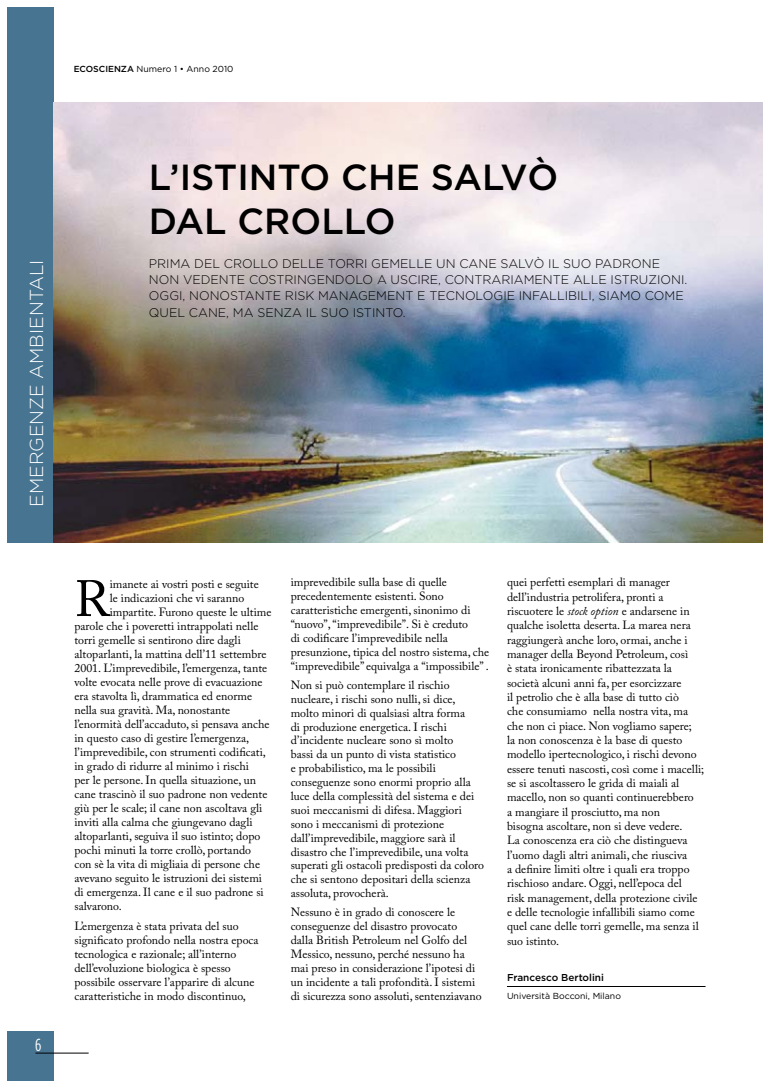
<style>
.page{position:relative;width:780px;height:1088px;background:#fff}
.page>*{position:absolute;margin:0;border:0;box-sizing:border-box;transform-origin:0 0}
.t1{font:50.5px "Adobe Caslon Pro";color:#000}
.t2{font:500 36.25px/43.8px "Gotham";color:#000}
.t3{font:300 18.75px "Gotham";color:#fff}
.t4{font:17.5px "Gotham Condensed";color:#fff}
.t5{font:300 12.5px/16.2px "Gotham";color:#000}
.t6{font:11.88px/13.9px "Adobe Caslon Pro";color:#000}
.t7{font:500 10px "Gotham";color:#000}
.t8{font:8.75px "Gotham";color:#000}
.s1{font-weight:500}
.s2{font-style:italic}
</style>
<div class="page">
<div style="left:7px;top:1031px;width:46px;height:50px;background:#467491"></div>
<hr style="left:35px;top:1053px;width:54px;height:1px;background:#000">
<div style="left:7px;top:7px;width:46px;height:535px;background:#467491"></div>
<img style="left:53px;top:103px;width:709px;height:439px">
<hr style="left:507px;top:986px;width:198px;height:1px;background:#000">
<p class="t8" style="left:74px;top:64px;width:161px"><span class="s1">ECOSCIENZA</span> Numero 1 • Anno 2010</p>
<h3 class="t3" style="left:26px;top:507px;width:249px;rotate:-90deg">EMERGENZE AMBIENTALI</h3>
<h3 class="t4" style="left:35px;top:1035px;width:8px">6</h3>
<h2 class="t2" style="left:149px;top:154px;width:411px">L’ISTINTO CH E SALVÒ<br>DAL CROLLO</h2>
<p class="t5" style="left:149px;top:255px;width:540px">PRIMA DEL CROLLO DELLE TORRI GEMELLE UN CANE SALVÒ IL SUO PADRONE<br>NON VEDENTE COSTRINGENDOLO A USCIRE, CONTRARIAMENTE ALLE ISTRUZIONI.<br>OGGI, NONO</p>
<p class="t5" style="left:149px;top:288px;width:536px;text-indent:136px">RISK MANAGEMENT E TECNOLOGIE INFALLIBILI, SIAMO COME<br>QUEL CANE, MA SENZA IL SUO ISTINTO.</p>
<p class="t5" style="left:230px;top:288px;width:18px">STANTE</p>
<h1 class="t1" style="left:74px;top:569px;width:37px">R</h1>
<p class="t6" style="left:110px;top:577px;width:151px">imanete ai vostri posti e seguite</p>
<p class="t6" style="left:110px;top:591px;width:136px">le indicazioni che vi saranno</p>
<p class="t6" style="left:110px;top:605px;width:163px">impartite. Furono queste le ultime</p>
<p class="t6" style="left:74px;top:619px;width:185px">parole che i poveretti intrappolati nelle</p>
<p class="t6" style="left:74px;top:633px;width:168px">torri gemelle si sentirono dire dagli</p>
<p class="t6" style="left:74px;top:647px;width:193px">altoparlanti, la mattina dell’11 settembre</p>
<p class="t6" style="left:74px;top:661px;width:194px">2001. L’imprevedibile, l’emergenza, tante</p>
<p class="t6" style="left:74px;top:675px;width:189px">volte evocata nelle prove di evacuazione</p>
<p class="t6" style="left:74px;top:689px;width:179px">era stavolta lì, drammatica ed enorme</p>
<p class="t6" style="left:74px;top:703px;width:157px">nella sua gravità. Ma, nonostante</p>
<p class="t6" style="left:74px;top:717px;width:196px">l’enormità dell’accaduto, si pensava anche</p>
<p class="t6" style="left:74px;top:731px;width:176px">in questo caso di gestire l’emergenza,</p>
<p class="t6" style="left:74px;top:745px;width:193px">l’imprevedibile, con strumenti codificati,</p>
<p class="t6" style="left:74px;top:759px;width:176px">in grado di ridurre al minimo i rischi</p>
<p class="t6" style="left:74px;top:773px;width:183px">per le persone. In quella situazione, un</p>
<p class="t6" style="left:74px;top:787px;width:194px">cane trascinò il suo padrone non vedente</p>
<p class="t6" style="left:74px;top:801px;width:189px">giù per le scale; il cane non ascoltava gli</p>
<p class="t6" style="left:74px;top:815px;width:180px">inviti alla calma che giungevano dagli</p>
<p class="t6" style="left:74px;top:829px;width:187px">altoparlanti, seguiva il suo istinto; dopo</p>
<p class="t6" style="left:74px;top:843px;width:178px">pochi minuti la torre crollò, portando</p>
<p class="t6" style="left:74px;top:857px;width:187px">con sè la vita di migliaia di persone che</p>
<p class="t6" style="left:74px;top:871px;width:189px">avevano seguito le istruzioni dei sistemi</p>
<p class="t6" style="left:74px;top:885px;width:191px">di emergenza. Il cane e il suo padrone si</p>
<p class="t6" style="left:74px;top:899px;width:49px">salvarono.</p>
<p class="t6" style="left:74px;top:918px;width:186px">L’emergenza è stata privata del suo significato profondo nella nostra epoca tecnologica e razionale; all’interno dell’evoluzione biologica è spesso possibile osservare l’apparire di alcune caratteristiche in modo discontinuo,</p>
<p class="t6" style="left:291px;top:575px;width:200px">imprevedibile sulla base di quelle precedentemente esistenti. Sono caratteristiche emergenti, sinonimo di “nuovo”, “imprevedibile”. Si è creduto<br>di codificare l’imprevedibile nella presunzione, tipica del nostro sistema, che “imprevedibile” equivalga a “impossibile” .</p>
<p class="t6" style="left:291px;top:678px;width:195px">Non si può contemplare il rischio nucleare, i rischi sono nulli, si dice, molto minori di qualsiasi altra forma<br>di produzione energetica. I rischi d’incidente nucleare sono sì molto<br>bassi da un punto di vista statistico<br>e probabilistico, ma le possibili conseguenze sono enormi proprio alla luce della complessità del sistema e dei suoi meccanismi di difesa. Maggiori sono i meccanismi di protezione dall’imprevedibile, maggiore sarà il disastro che l’imprevedibile, una volta superati gli ostacoli predisposti da coloro che si sentono depositari della scienza assoluta, provocherà.</p>
<p class="t6" style="left:291px;top:905px;width:192px">Nessuno è in grado di conoscere le conseguenze del disastro provocato dalla British Petroleum nel Golfo del Messico, nessuno, perché nessuno ha mai preso in considerazione l’ipotesi di un incidente a tali profondità. I sistemi di sicurezza sono assoluti, sentenziavano</p>
<p class="t6" style="left:507px;top:575px;width:199px;line-height:14.4px">quei perfetti esemplari di manager dell’industria petrolifera, pronti a riscuotere le <span class="s2">stock option</span> e andarsene in qualche isoletta deserta. La marea nera raggiungerà anche loro, ormai, anche i manager della Beyond Petroleum, così<br>è stata ironicamente ribattezzata la società alcuni anni fa, per esorcizzare<br>il petrolio che è alla base di tutto ciò<br>che consumiamo nella nostra vita, ma che non ci piace. Non vogliamo sapere;<br>la non conoscenza è la base di questo modello ipertecnologico, i rischi devono essere tenuti nascosti, così come i macelli; se si ascoltassero le grida di maiali al macello, non so quanti continuerebbero<br>a mangiare il prosciutto, ma non<br>bisogna ascoltare, non si deve vedere.<br>La conoscenza era ciò che distingueva l’uomo dagli altri animali, che riusciva<br>a definire limiti oltre i quali era troppo rischioso andare. Oggi, nell’epoca del<br>risk management, della protezione civile e delle tecnologie infallibili siamo come quel cane delle torri gemelle, ma senza il suo istinto.</p>
<p class="t7" style="left:507px;top:972px;width:98px">FRANCESCO BERTOLINI</p>
<p class="t8" style="left:507px;top:991px;width:115px">Università Bocconi, Milano</p>
</div>
